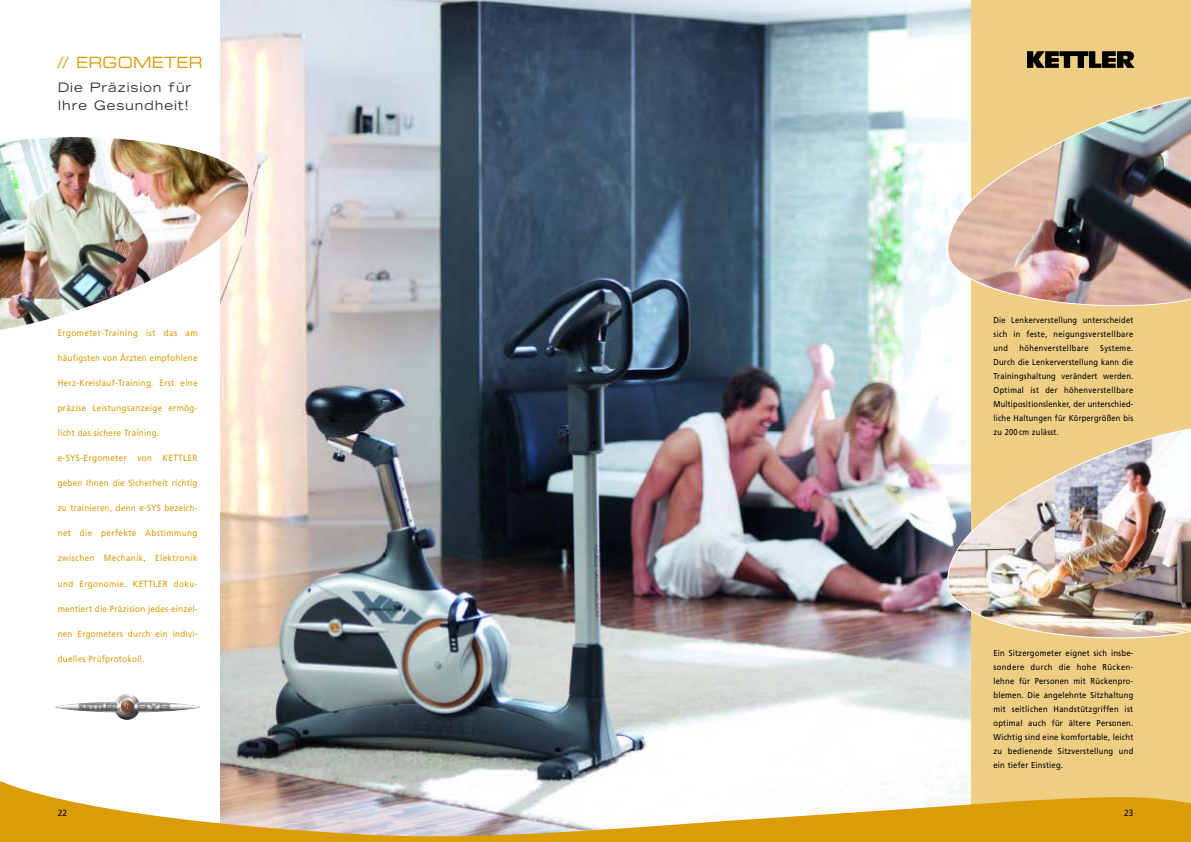
<style>
.page{position:relative;width:1191px;height:842px;background:#fff}
.page>*{position:absolute;margin:0;border:0;box-sizing:border-box;transform-origin:0 0}
.t1{font:15.5px "Eurostile Extended Two";letter-spacing:.02em;color:#da9d06;scale:.9 1}
.t2{font:expanded 13px/18px "Trade Gothic LH";letter-spacing:.07em;color:#333}
.t3{font:9px "Frutiger";letter-spacing:.03em;color:#da9d06;scale:.9 1}
.t4{font:9px "Frutiger";letter-spacing:.05em;color:#da9d06;scale:.9 1}
.t5{font:9px "Frutiger";color:#000;scale:.9 1}
.t6{font:8.5px/14px "Frutiger";letter-spacing:.03em;color:#000;text-align:justify;scale:.9 1}
.t7{font:8.5px/14px "Frutiger";letter-spacing:.03em;color:#000;text-align:justify;scale:.88 1}
.t8{font:8.5px "Frutiger";letter-spacing:.05em;color:#000;scale:.88 1}
</style>
<div class="page">
<img style="left:220px;top:0;width:750px;height:777px">
<div style="left:970px;top:0;width:221px;height:842px;background:#edce83"></div>
<img style="left:943px;top:425px;width:248px;height:224px">
<img style="left:943px;top:93px;width:248px;height:223px">
<svg style="left:0;top:777px;width:1191px;height:65px"></svg>
<img style="left:0;top:127px;width:254px;height:207px">
<svg style="left:1027px;top:51px;width:107px;height:17px"></svg>
<img style="left:55px;top:694px;width:145px;height:26px">
<h1 class="t1" style="left:58px;top:57px;width:163px">// ERGOMETER</h1>
<h2 class="t2" style="left:58px;top:80px;width:135px">Die Präzision für<br>Ihre Gesundheit!</h2>
<p class="t4" style="left:58px;top:330px;width:157px">Ergometer-Training ist das am</p>
<p class="t3" style="left:58px;top:355px;width:157px">häufigsten von Ärzten empfohlene</p>
<p class="t3" style="left:58px;top:380px;width:157px">Herz-Kreislauf-Training. Erst eine</p>
<p class="t3" style="left:58px;top:405px;width:157px">präzise Leistungsanzeige ermög-</p>
<p class="t3" style="left:58px;top:430px;width:114px">licht das sichere Training.</p>
<p class="t4" style="left:58px;top:455px;width:157px">e-SYS-Ergometer von KETTLER</p>
<p class="t3" style="left:58px;top:480px;width:157px">geben Ihnen die Sicherheit richtig</p>
<p class="t3" style="left:58px;top:505px;width:157px">zu trainieren, denn e-SYS bezeich-</p>
<p class="t4" style="left:58px;top:530px;width:157px">net die perfekte Abstimmung</p>
<p class="t4" style="left:58px;top:555px;width:157px">zwischen Mechanik, Elektronik</p>
<p class="t3" style="left:58px;top:580px;width:157px">und Ergonomie. KETTLER doku-</p>
<p class="t3" style="left:58px;top:605px;width:157px">mentiert die Präzision jedes einzel-</p>
<p class="t3" style="left:58px;top:630px;width:157px">nen Ergometers durch ein indivi-</p>
<p class="t3" style="left:58px;top:655px;width:98px">duelles Prüfprotokoll.</p>
<p class="t7" style="left:993px;top:314px;width:160px">Die Lenkerverstellung unterscheidet sich in feste, neigungsverstellbare und</p>
<p class="t8" style="left:1019px;top:344px;width:80px">höhenverstellbare</p>
<p class="t7" style="left:993px;top:342px;width:160px;text-indent:107px">Systeme.<br>Durch die Lenkerverstellung kann die Trainingshaltung verändert werden.<br>Optimal ist der höhenverstellbare Multipositionslenker, der unterschied&shy;liche Haltungen für Körpergrößen bis zu 200 cm zulässt.</p>
<p class="t6" style="left:993px;top:647px;width:157px">Ein Sitzergometer eignet sich insbe&shy;sondere durch die hohe Rücken&shy;lehne für Personen mit Rückenpro&shy;blemen. Die angelehnte Sitzhaltung mit seitlichen Handstützgriffen ist optimal auch für ältere Personen.<br>Wichtig sind eine komfortable, leicht zu bedienende Sitzverstellung und ein tiefer Einstieg.</p>
<p class="t5" style="left:58px;top:809px;width:12px">22</p>
<p class="t5" style="left:1124px;top:809px;width:12px">23</p>
</div>
